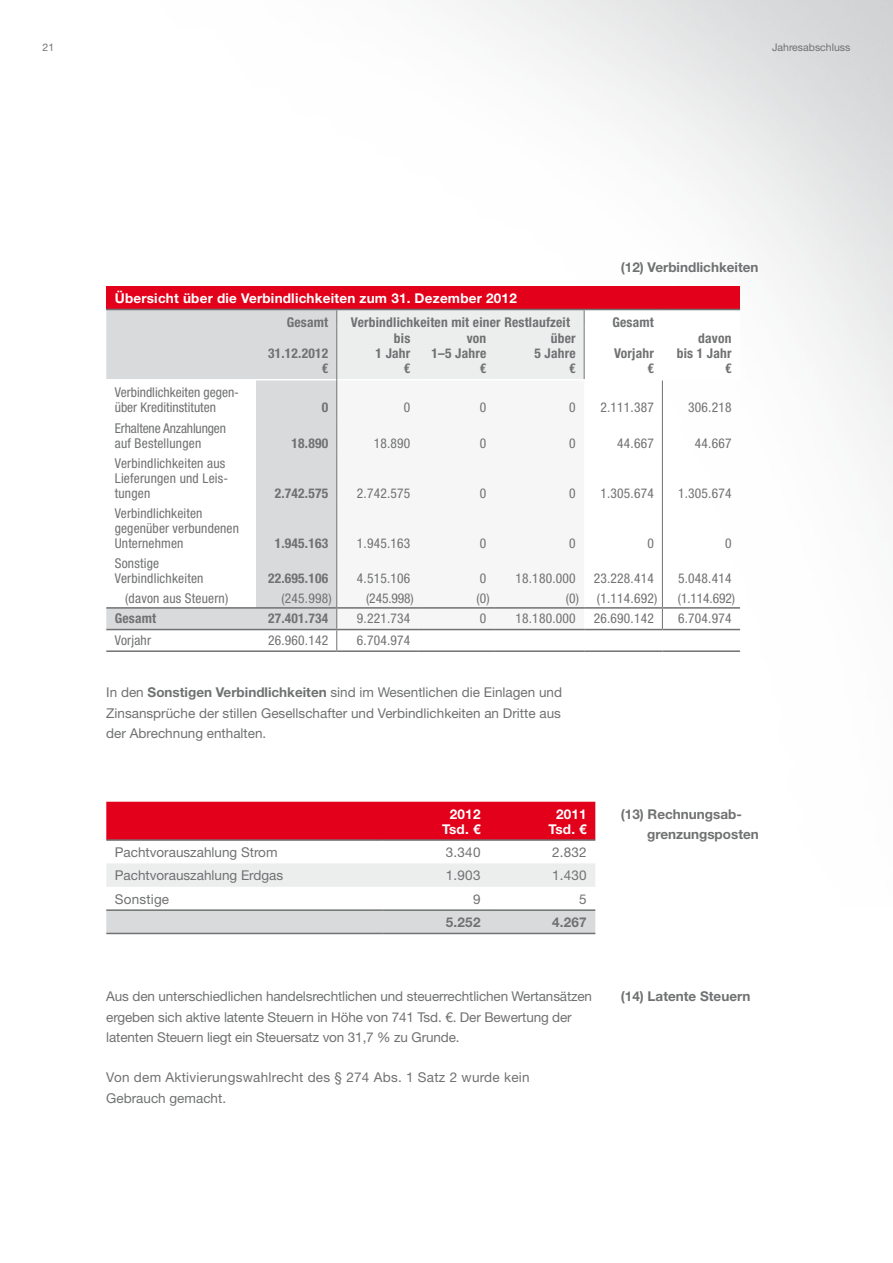
<style>
.page{position:relative;width:893px;height:1263px;background:#fff}
.page>*{position:absolute;margin:0;border:0;box-sizing:border-box;transform-origin:0 0}
.t1{font:13.5px/20.2px "Helvetica Neue";letter-spacing:-.01em;color:#707172;text-align:justify}
.t2{font:condensed 13.5px/15px "Helvetica Neue";letter-spacing:.015em;color:#707172}
.t3{font:700 condensed 13.5px/15px "Helvetica Neue";letter-spacing:.015em;color:#707172;text-align:right}
.t4{font:700 13.5px/20.2px "Helvetica Neue";color:#707172}
.t5{font:700 13.5px/15px "Helvetica Neue";letter-spacing:.015em;color:#fff;text-align:center}
.t6{font:13.5px/20.2px "Helvetica Neue";letter-spacing:.02em;color:#707172}
.t7{font:condensed 13.5px/15px "Helvetica Neue";letter-spacing:-.01em;color:#707172}
.t8{font:13.5px "Helvetica Neue";letter-spacing:.015em;color:#707172}
.t9{font:10.5px "Helvetica Neue";color:#707172}
.s1{font-weight:700}
</style>
<div class="page">
<div style="left:106px;top:286px;width:634px;height:23px;background:#e2001a"></div>
<svg style="left:106px;top:380px;width:230px;height:249px"></svg>
<div style="left:337px;top:380px;width:247px;height:249px;background:#f6f6f6"></div>
<hr style="left:336px;top:380px;width:1px;height:38px;background:#707172">
<hr style="left:662px;top:380px;width:1px;height:38px;background:#707172">
<hr style="left:336px;top:418px;width:1px;height:35px;background:#707172">
<hr style="left:662px;top:418px;width:1px;height:35px;background:#707172">
<hr style="left:336px;top:453px;width:1px;height:50px;background:#707172">
<hr style="left:662px;top:453px;width:1px;height:50px;background:#707172">
<hr style="left:336px;top:503px;width:1px;height:50px;background:#707172">
<hr style="left:662px;top:503px;width:1px;height:50px;background:#707172">
<hr style="left:336px;top:553px;width:1px;height:35px;background:#707172">
<hr style="left:662px;top:553px;width:1px;height:35px;background:#707172">
<svg style="left:662px;top:588px;width:1px;height:41px"></svg>
<svg style="left:336px;top:588px;width:1px;height:62px"></svg>
<hr style="left:106px;top:607px;width:150px;height:2px;background:#707172">
<hr style="left:256px;top:607px;width:81px;height:2px;background:#707172">
<hr style="left:337px;top:607px;width:82px;height:2px;background:#707172">
<hr style="left:419px;top:607px;width:76px;height:2px;background:#707172">
<hr style="left:495px;top:607px;width:89px;height:2px;background:#707172">
<hr style="left:584px;top:607px;width:78px;height:2px;background:#707172">
<hr style="left:662px;top:607px;width:78px;height:2px;background:#707172">
<hr style="left:106px;top:629px;width:150px;height:1px;background:#707172">
<hr style="left:256px;top:629px;width:81px;height:1px;background:#707172">
<hr style="left:337px;top:629px;width:82px;height:1px;background:#707172">
<hr style="left:419px;top:629px;width:76px;height:1px;background:#707172">
<hr style="left:495px;top:629px;width:89px;height:1px;background:#707172">
<hr style="left:584px;top:629px;width:78px;height:1px;background:#707172">
<hr style="left:662px;top:629px;width:78px;height:1px;background:#707172">
<hr style="left:106px;top:650px;width:150px;height:2px;background:#707172">
<hr style="left:256px;top:650px;width:81px;height:2px;background:#707172">
<hr style="left:337px;top:650px;width:82px;height:2px;background:#707172">
<hr style="left:419px;top:650px;width:76px;height:2px;background:#707172">
<hr style="left:495px;top:650px;width:89px;height:2px;background:#707172">
<hr style="left:584px;top:650px;width:78px;height:2px;background:#707172">
<hr style="left:662px;top:650px;width:78px;height:2px;background:#707172">
<svg style="left:106px;top:309px;width:634px;height:71px"></svg>
<hr style="left:584px;top:326px;width:1px;height:53px;background:#707172">
<div style="left:106px;top:802px;width:489px;height:37px;background:#e2001a"></div>
<div style="left:106px;top:863px;width:489px;height:24px;background:#eceded"></div>
<div style="left:106px;top:911px;width:489px;height:22px;background:#d9dadb"></div>
<hr style="left:106px;top:839px;width:277px;height:2px;background:#707172">
<hr style="left:383px;top:839px;width:106px;height:2px;background:#707172">
<hr style="left:489px;top:839px;width:106px;height:2px;background:#707172">
<hr style="left:106px;top:909px;width:277px;height:2px;background:#707172">
<hr style="left:383px;top:909px;width:106px;height:2px;background:#707172">
<hr style="left:489px;top:909px;width:106px;height:2px;background:#707172">
<hr style="left:106px;top:933px;width:277px;height:1px;background:#707172">
<hr style="left:383px;top:933px;width:106px;height:1px;background:#707172">
<hr style="left:489px;top:933px;width:106px;height:1px;background:#707172">
<p class="t9" style="left:43px;top:41px;width:13px">21</p>
<p class="t9" style="left:772px;top:41px;width:80px">Jahresabschluss</p>
<p class="t4" style="left:621px;top:257px;width:139px">(12) Verbindlichkeiten</p>
<p class="t5" style="left:115px;top:290px;width:404px">Übersicht über die Verbindlichkeiten zum 31. Dezember 2012</p>
<p class="t3" style="left:287px;top:314px;width:43px">Gesamt</p>
<p class="t3" style="left:351px;top:314px;width:221px">Verbindlichkeiten mit einer Restlaufzeit</p>
<p class="t3" style="left:612px;top:314px;width:43px">Gesamt</p>
<p class="t3" style="left:268px;top:346px;width:62px">31.12.2012 €</p>
<p class="t3" style="left:376px;top:331px;width:36px">bis<br>1 Jahr €</p>
<p class="t3" style="left:432px;top:331px;width:56px">von<br>1–5 Jahre €</p>
<p class="t3" style="left:534px;top:331px;width:43px">über<br>5 Jahre €</p>
<p class="t3" style="left:614px;top:346px;width:41px">Vorjahr €</p>
<p class="t3" style="left:677px;top:331px;width:56px">davon<br>bis 1 Jahr €</p>
<p class="t2" style="left:115px;top:384px;width:126px">Verbindlichkeiten gegen&shy;über Kreditinstituten</p>
<p class="t7" style="left:115px;top:421px;width:113px">Erhaltene Anzahlungen auf Bestellungen</p>
<p class="t2" style="left:115px;top:456px;width:115px">Verbindlichkeiten aus<br>Lieferungen und Leis&shy;tungen</p>
<p class="t2" style="left:115px;top:506px;width:126px">Verbindlichkeiten gegenüber verbundenen<br>Unternehmen</p>
<p class="t2" style="left:115px;top:556px;width:90px">Sonstige<br>Verbindlichkeiten</p>
<p class="t3" style="left:322px;top:399px;width:8px">0</p>
<p class="t2" style="left:404px;top:399px;width:8px">0</p>
<p class="t2" style="left:480px;top:399px;width:8px">0</p>
<p class="t2" style="left:569px;top:399px;width:8px">0</p>
<p class="t2" style="left:600px;top:399px;width:55px">2.111.387</p>
<p class="t2" style="left:688px;top:399px;width:45px">306.218</p>
<p class="t3" style="left:292px;top:436px;width:38px">18.890</p>
<p class="t2" style="left:374px;top:436px;width:38px">18.890</p>
<p class="t2" style="left:480px;top:436px;width:8px">0</p>
<p class="t2" style="left:569px;top:436px;width:8px">0</p>
<p class="t2" style="left:617px;top:436px;width:38px">44.667</p>
<p class="t2" style="left:695px;top:436px;width:38px">44.667</p>
<p class="t3" style="left:275px;top:486px;width:55px">2.742.575</p>
<p class="t2" style="left:357px;top:486px;width:55px">2.742.575</p>
<p class="t2" style="left:480px;top:486px;width:8px">0</p>
<p class="t2" style="left:569px;top:486px;width:8px">0</p>
<p class="t2" style="left:600px;top:486px;width:55px">1.305.674</p>
<p class="t2" style="left:678px;top:486px;width:55px">1.305.674</p>
<p class="t3" style="left:275px;top:536px;width:55px">1.945.163</p>
<p class="t2" style="left:357px;top:536px;width:55px">1.945.163</p>
<p class="t2" style="left:480px;top:536px;width:8px">0</p>
<p class="t2" style="left:569px;top:536px;width:8px">0</p>
<p class="t2" style="left:647px;top:536px;width:8px">0</p>
<p class="t2" style="left:725px;top:536px;width:8px">0</p>
<p class="t3" style="left:268px;top:571px;width:62px">22.695.106</p>
<p class="t2" style="left:357px;top:571px;width:55px">4.515.106</p>
<p class="t2" style="left:480px;top:571px;width:8px">0</p>
<p class="t2" style="left:515px;top:571px;width:62px">18.180.000</p>
<p class="t2" style="left:594px;top:571px;width:62px">23.228.414</p>
<p class="t2" style="left:678px;top:571px;width:55px">5.048.414</p>
<p class="t2" style="left:125px;top:591px;width:105px">(davon aus Steuern)</p>
<p class="t2" style="left:281px;top:591px;width:52px">(245.998)</p>
<p class="t2" style="left:366px;top:591px;width:49px">(245.998)</p>
<p class="t2" style="left:476px;top:591px;width:15px">(0)</p>
<p class="t2" style="left:566px;top:591px;width:93px">(0) (1.114.692)</p>
<p class="t2" style="left:678px;top:591px;width:58px">(1.114.692)</p>
<p class="t3" style="left:115px;top:611px;width:43px">Gesamt</p>
<p class="t3" style="left:268px;top:611px;width:62px">27.401.734</p>
<p class="t2" style="left:357px;top:611px;width:55px">9.221.734</p>
<p class="t2" style="left:480px;top:611px;width:8px">0</p>
<p class="t2" style="left:515px;top:611px;width:62px">18.180.000</p>
<p class="t2" style="left:594px;top:611px;width:62px">26.690.142</p>
<p class="t2" style="left:678px;top:611px;width:55px">6.704.974</p>
<p class="t2" style="left:115px;top:632px;width:38px">Vorjahr</p>
<p class="t2" style="left:268px;top:632px;width:62px">26.960.142</p>
<p class="t2" style="left:357px;top:632px;width:55px">6.704.974</p>
<p class="t1" style="left:106px;top:682px;width:457px">In den <span class="s1">Sonstigen Verbindlichkeiten</span> sind im Wesentlichen die Einlagen und Zinsansprüche der stillen Gesellschafter und Verbindlichkeiten an Dritte aus der Abrechnung enthalten.</p>
<p class="t5" style="left:442px;top:806px;width:40px">2012<br>Tsd. €</p>
<p class="t5" style="left:548px;top:806px;width:40px">2011<br>Tsd. €</p>
<p class="t1" style="left:115px;top:842px;width:164px">Pachtvorauszahlung Strom</p>
<p class="t1" style="left:446px;top:842px;width:36px">3.340</p>
<p class="t1" style="left:552px;top:842px;width:36px">2.832</p>
<p class="t1" style="left:115px;top:865px;width:170px">Pachtvorauszahlung Erdgas</p>
<p class="t1" style="left:446px;top:865px;width:36px">1.903</p>
<p class="t1" style="left:552px;top:865px;width:36px">1.430</p>
<p class="t8" style="left:115px;top:891px;width:56px">Sonstige</p>
<p class="t1" style="left:473px;top:889px;width:9px">9</p>
<p class="t1" style="left:579px;top:889px;width:9px">5</p>
<p class="t4" style="left:446px;top:912px;width:36px">5.252</p>
<p class="t4" style="left:552px;top:912px;width:36px">4.267</p>
<p class="t1" style="left:106px;top:986px;width:487px;text-align:left">Aus den unterschiedlichen handelsrechtlichen und steuerrechtlichen Wertansätzen ergeben sich aktive latente Steuern in Höhe von 741 Tsd. €. Der Bewertung der latenten Steuern liegt ein Steuersatz von 31,7 % zu Grunde.</p>
<p class="t6" style="left:106px;top:1067px;width:425px">Von dem Aktivierungswahlrecht des § 274 Abs. 1 Satz 2 wurde kein<br>Gebrauch gemacht.</p>
<p class="t4" style="left:647px;top:804px;width:113px;text-indent:-26px">(13) Rechnungsab&shy;grenzungsposten</p>
<p class="t4" style="left:621px;top:986px;width:131px">(14) Latente Steuern</p>
</div>
